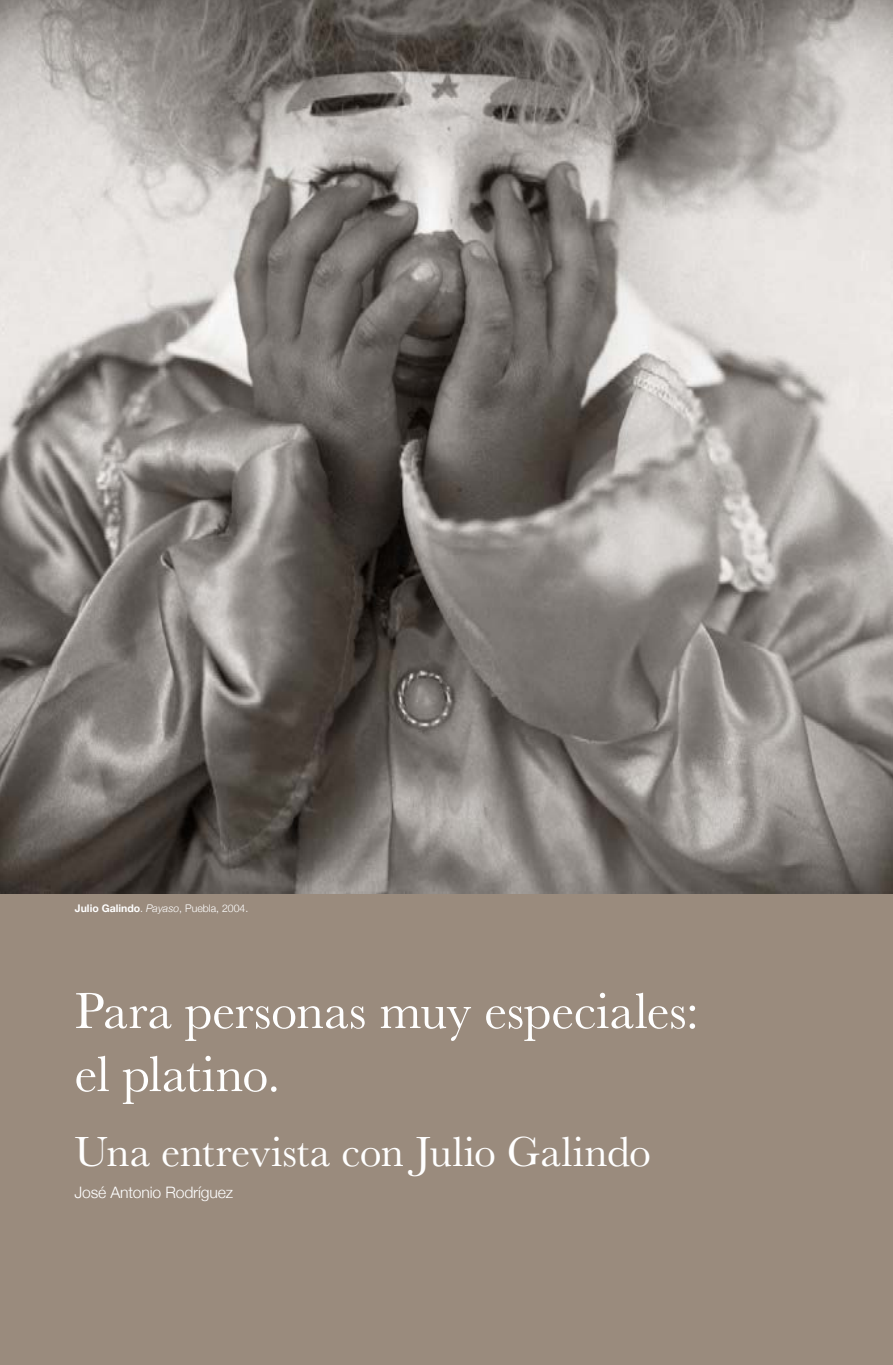
<style>
.page{position:relative;width:893px;height:1365px;background:#fff}
.page>*{position:absolute;margin:0;border:0;box-sizing:border-box;transform-origin:0 0}
.t1{font:52.5px/63px "Baskerville";letter-spacing:-.005em;color:#fff}
.t2{font:43.75px "Baskerville";letter-spacing:-.005em;color:#fff}
.t3{font:300 15.75px "Helvetica Neue";letter-spacing:-.01em;color:#fff}
.t4{font:300 10.5px "Helvetica Neue";color:#fff}
.s1{font-weight:700}
.s2{font-style:italic}
</style>
<div class="page">
<div style="left:0;top:756px;width:893px;height:608px;background:#9a8b7d"></div>
<img style="left:0;top:0;width:893px;height:893px">
<p class="t4" style="left:75px;top:900px;width:175px"><span class="s1">Julio Galindo</span>. <span class="s2">Payaso</span>, Puebla, 2004.</p>
<p class="t1" style="left:74px;top:980px;width:626px">Para personas muy especiales: el platino.</p>
<p class="t2" style="left:74px;top:1124px;width:578px">Una entrevista con Julio Galindo</p>
<p class="t3" style="left:74px;top:1179px;width:160px">José Antonio Rodríguez</p>
</div>
